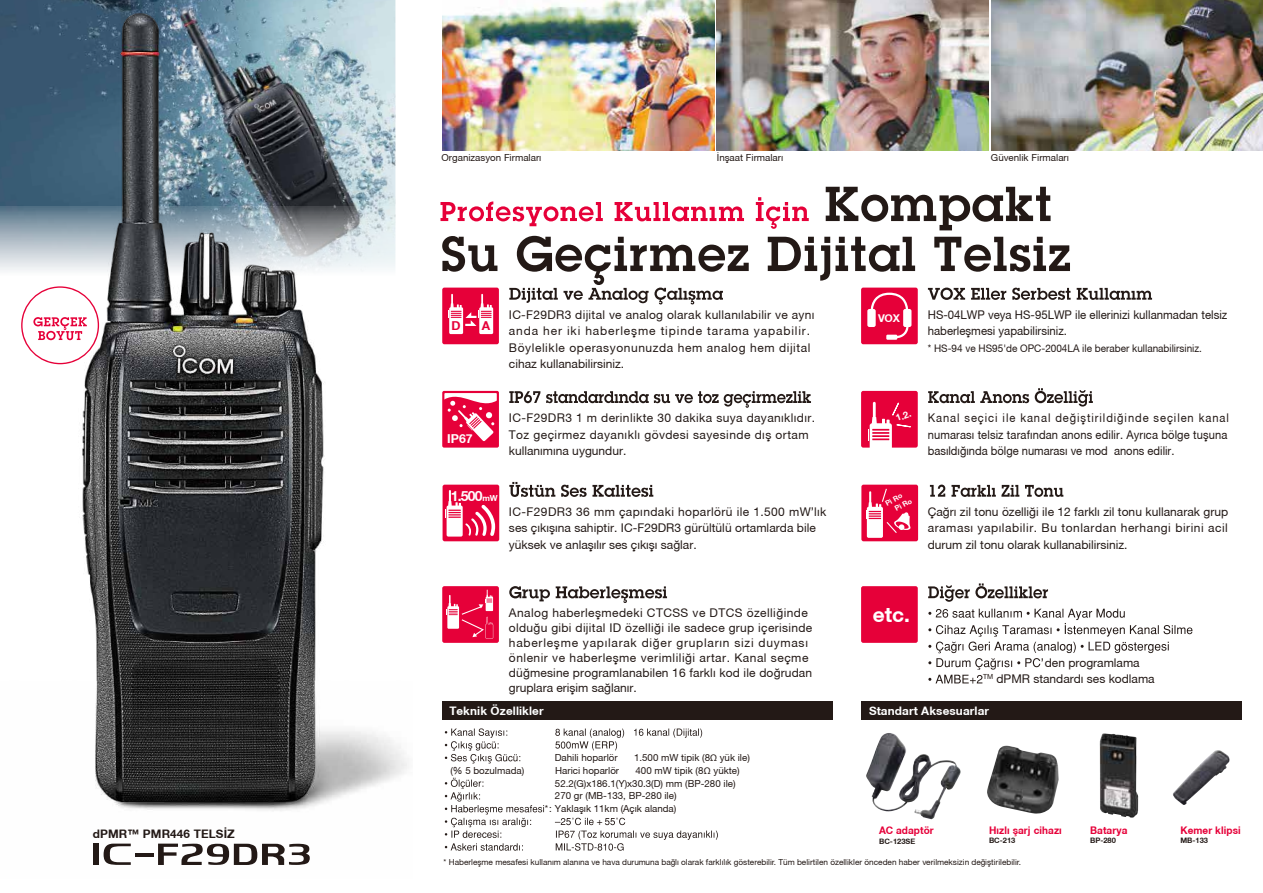
<style>
.page{position:relative;width:1263px;height:893px;background:#fff}
.page>*{position:absolute;margin:0;border:0;box-sizing:border-box;transform-origin:0 0}
.t1{font:700 20.85px "Helvetica Neue CE";color:#fff}
.t2{font:700 13.95px "Helvetica Neue CE";color:#fff}
.t3{font:700 12.3px "Helvetica Neue CE";color:#fff}
.t4{font:700 12.3px "Helvetica Neue CE";color:#e60039}
.t5{font:12px/15px "Helvetica Neue CE";letter-spacing:.025em;color:#231916}
.t6{font:12px/16.5px "Helvetica Neue CE";letter-spacing:.045em;color:#231916}
.t7{font:12px/16.5px "Helvetica Neue CE";letter-spacing:.025em;color:#231916;scale:.93 1}
.t8{font:12px/16.5px "Helvetica Neue CE";letter-spacing:.005em;color:#231916}
.t9{font:12px/16.5px "Helvetica Neue CE";color:#231916;scale:.95 1}
.t10{font:12px/16.5px "Helvetica Neue CE";color:#231916}
.t11{font:700 11.7px "Helvetica Neue CE";letter-spacing:.01em;color:#fff}
.t12{font:700 11.7px "Helvetica Neue CE";letter-spacing:.01em;color:#231916}
.t13{font:700 10.8px "Helvetica Neue CE";color:#fff}
.t14{font:10.5px "Helvetica Neue CE";color:#231916;scale:.95 1}
.t15{font:700 10.5px "Helvetica Neue CE";letter-spacing:.01em;color:#e60039;scale:.95 1}
.t16{font:9.75px "Helvetica Neue CE";color:#231916}
.t17{font:700 9.3px "Helvetica Neue CE";color:#fff}
.t18{font:8.25px "Helvetica Neue CE";color:#231916}
.t19{font:700 7.5px "Helvetica Neue CE";color:#231916}
.t20{font:700 7.2px/9px "Helvetica Neue CE";color:#fff}
.s1{font-size:8.4px}
.s2{font-family:"Myriad Pro"}
</style>
<div class="page">
<img style="left:0;top:0;width:407px;height:858px">
<img style="left:442px;top:0;width:272px;height:150px">
<img style="left:717px;top:0;width:271px;height:150px">
<img style="left:991px;top:0;width:272px;height:150px">
<svg style="left:928px;top:388px;width:165px;height:19px"></svg>
<div style="left:861px;top:391px;width:57px;height:57px;background:#e60039;border-radius:2px"></div>
<svg style="left:868px;top:402px;width:43px;height:46px"></svg>
<svg style="left:930px;top:485px;width:133px;height:12px"></svg>
<div style="left:861px;top:485px;width:57px;height:56px;background:#e60039;border-radius:2px"></div>
<svg style="left:866px;top:489px;width:45px;height:49px"></svg>
<svg style="left:928px;top:609px;width:264px;height:75px"></svg>
<svg style="left:928px;top:583px;width:120px;height:19px"></svg>
<div style="left:861px;top:586px;width:57px;height:57px;background:#e60039;border-radius:2px"></div>
<img style="left:1100px;top:733px;width:38px;height:85px">
<img style="left:1173px;top:750px;width:56px;height:55px">
<img style="left:987px;top:746px;width:72px;height:68px">
<div style="left:442px;top:701px;width:390px;height:19px;background:#231916"></div>
<svg style="left:445px;top:728px;width:257px;height:35px"></svg>
<svg style="left:445px;top:778px;width:273px;height:73px"></svg>
<svg style="left:826px;top:187px;width:224px;height:43px"></svg>
<div style="left:861px;top:701px;width:380px;height:19px;background:#231916"></div>
<div style="left:93px;top:844px;width:6px;height:21px;background:#231916"></div>
<svg style="left:104px;top:844px;width:27px;height:21px"></svg>
<hr style="left:135px;top:853px;width:18px;height:3px;background:#231916">
<img style="left:866px;top:733px;width:93px;height:86px">
<div style="left:442px;top:288px;width:57px;height:56px;background:#e60039;border-radius:2px"></div>
<div style="left:443px;top:485px;width:56px;height:56px;background:#e60039;border-radius:2px"></div>
<svg style="left:445px;top:490px;width:50px;height:47px"></svg>
<svg style="left:509px;top:482px;width:144px;height:15px"></svg>
<div style="left:442px;top:586px;width:57px;height:57px;background:#e60039;border-radius:2px"></div>
<svg style="left:447px;top:590px;width:46px;height:49px"></svg>
<svg style="left:509px;top:586px;width:158px;height:17px"></svg>
<div style="left:861px;top:288px;width:57px;height:56px;background:#e60039;border-radius:2px"></div>
<div style="left:886px;top:335px;width:11px;height:5px;background:#fff"></div>
<svg style="left:442px;top:236px;width:710px;height:102px"></svg>
<svg style="left:440px;top:197px;width:369px;height:32px"></svg>
<svg style="left:509px;top:391px;width:302px;height:17px"></svg>
<div style="left:442px;top:391px;width:57px;height:57px;background:#e60039;border-radius:2px"></div>
<svg style="left:443px;top:390px;width:55px;height:51px"></svg>
<svg style="left:158px;top:843px;width:152px;height:22px"></svg>
<svg style="left:21px;top:286px;width:78px;height:78px"></svg>
<p class="t12" style="left:93px;top:826px;width:144px">dPMR™ PMR446 TELSİZ</p>
<p class="t16" style="left:442px;top:152px;width:101px">Organizasyon Firmaları</p>
<p class="t16" style="left:717px;top:152px;width:68px">İnºaat Firmaları</p>
<p class="t16" style="left:991px;top:152px;width:80px">Güvenlik Firmaları</p>
<p class="t4" style="left:452px;top:318px;width:11px">D</p>
<p class="t4" style="left:482px;top:318px;width:10px">A</p>
<p class="t6" style="left:509px;top:306px;width:307px">IC-F29DR3 dijital ve analog olarak kullanılabilir ve aynı anda her iki haberleºme tipinde tarama yapabilir.<br>Böylelikle operasyonunuzda hem analog hem dijital cihaz kullanabilirsiniz.</p>
<p class="t3" style="left:447px;top:431px;width:27px">IP67</p>
<p class="t5" style="left:509px;top:410px;width:308px;line-height:16.5px">IC-F29DR3 1 m derinlikte 30 dakika suya dayanıklıdır.<br>Toz geçirmez dayanıklı gövdesi sayesinde dıº ortam kullanımına uygundur.</p>
<p class="t2" style="left:451px;top:487px;width:48px">1.500<span class="s1">mW</span></p>
<p class="t8" style="left:509px;top:503px;width:319px">IC-F29DR3 36 mm çapındaki hoparlörü ile 1.500 mW’lık ses çıkıºına sahiptir. IC-F29DR3 gürültülü ortamlarda bile yüksek ve anlaºılır ses çıkıºı sağlar.</p>
<p class="t5" style="left:509px;top:606px;width:305px">Analog haberleºmedeki CTCSS ve DTCS özelliğinde olduğu gibi dijital ID özelliği ile sadece grup içerisinde haberleºme yapılarak diğer grupların sizi duyması önlenir ve haberleºme verimliliği artar. Kanal seçme düğmesine programlanabilen 16 farklı kod ile doğrudan gruplara eriºim sağlanır.</p>
<p class="t13" style="left:878px;top:311px;width:23px">VOX</p>
<p class="t9" style="left:928px;top:306px;width:317px">HS-04LWP veya HS-95LWP ile ellerinizi kullanmadan telsiz haberleºmesi yapabilirsiniz.</p>
<p class="t14" style="left:928px;top:342px;width:290px">* HS-94 ve HS95'de OPC-2004LA ile beraber kullanabilirsiniz.</p>
<p class="t17" style="left:894px;top:413px;width:17px;rotate:-20deg">1.2.</p>
<p class="t20" style="left:889px;top:497px;width:20px;text-indent:-6px;rotate:-28deg">Pi Ro<br>Pi Ro</p>
<p class="t7" style="left:928px;top:410px;width:325px">Kanal seçici ile kanal değiºtirildiğinde seçilen kanal numarası telsiz tarafından anons edilir. Ayrıca bölge tuºuna basıldığında bölge numarası ve mod anons edilir.</p>
<p class="t5" style="left:928px;top:503px;width:302px;line-height:16.5px;text-align:justify">Çağrı zil tonu özelliği ile 12 farklı zil tonu kullanarak grup araması yapılabilir. Bu tonlardan herhangi birini acil durum zil tonu olarak kullanabilirsiniz.</p>
<h1 class="t1" style="left:873px;top:602px;width:39px">etc.</h1>
<p class="t10" style="left:983px;top:654px;width:173px;text-indent:58px">’den programlama<br><sup>TM</sup> dPMR standardı ses kodlama</p>
<p class="t11" style="left:450px;top:703px;width:96px">Teknik Özellikler</p>
<p class="t11" style="left:869px;top:703px;width:122px">Standart Aksesuarlar</p>
<p class="t16" style="left:555px;top:752px;width:65px">Dahili hoparlör</p>
<p class="t16" style="left:634px;top:752px;width:117px">1.500 mW tipik (8<span class="s2">Ω</span> yük ile)</p>
<p class="t16" style="left:555px;top:777px;width:182px">52.2(G)x186.1(Y)x30.3(D) mm (BP-280 ile)</p>
<p class="t16" style="left:555px;top:790px;width:123px">270 gr (MB-133, BP-280 ile)</p>
<p class="t16" style="left:545px;top:803px;width:133px">*: Yaklaºık 11km (Açık alanda)</p>
<p class="t16" style="left:597px;top:816px;width:7px">+</p>
<p class="t16" style="left:450px;top:765px;width:75px">(% 5 bozulmada)</p>
<p class="t16" style="left:555px;top:765px;width:66px">Harici hoparlör</p>
<p class="t16" style="left:635px;top:765px;width:106px">400 mW tipik (8<span class="s2">Ω</span> yükte)</p>
<p class="t15" style="left:879px;top:824px;width:59px">AC adaptör</p>
<p class="t19" style="left:879px;top:837px;width:38px">BC-123SE</p>
<p class="t15" style="left:989px;top:824px;width:78px">Hızlı ºarj cihazı</p>
<p class="t19" style="left:989px;top:836px;width:28px">BC-213</p>
<p class="t18" style="left:443px;top:857px;width:579px">* Haberleºme mesafesi kullanım alanına ve hava durumuna bağlı olarak farklılık gösterebilir. Tüm belirtilen özellikler önceden haber verilmeksizin değiºtirilebilir.</p>
<p class="t15" style="left:1090px;top:824px;width:41px">Batarya</p>
<p class="t19" style="left:1090px;top:836px;width:27px">BP-280</p>
<p class="t15" style="left:1180px;top:824px;width:65px">Kemer klipsi</p>
<p class="t19" style="left:1180px;top:836px;width:29px">MB-133</p>
</div>
